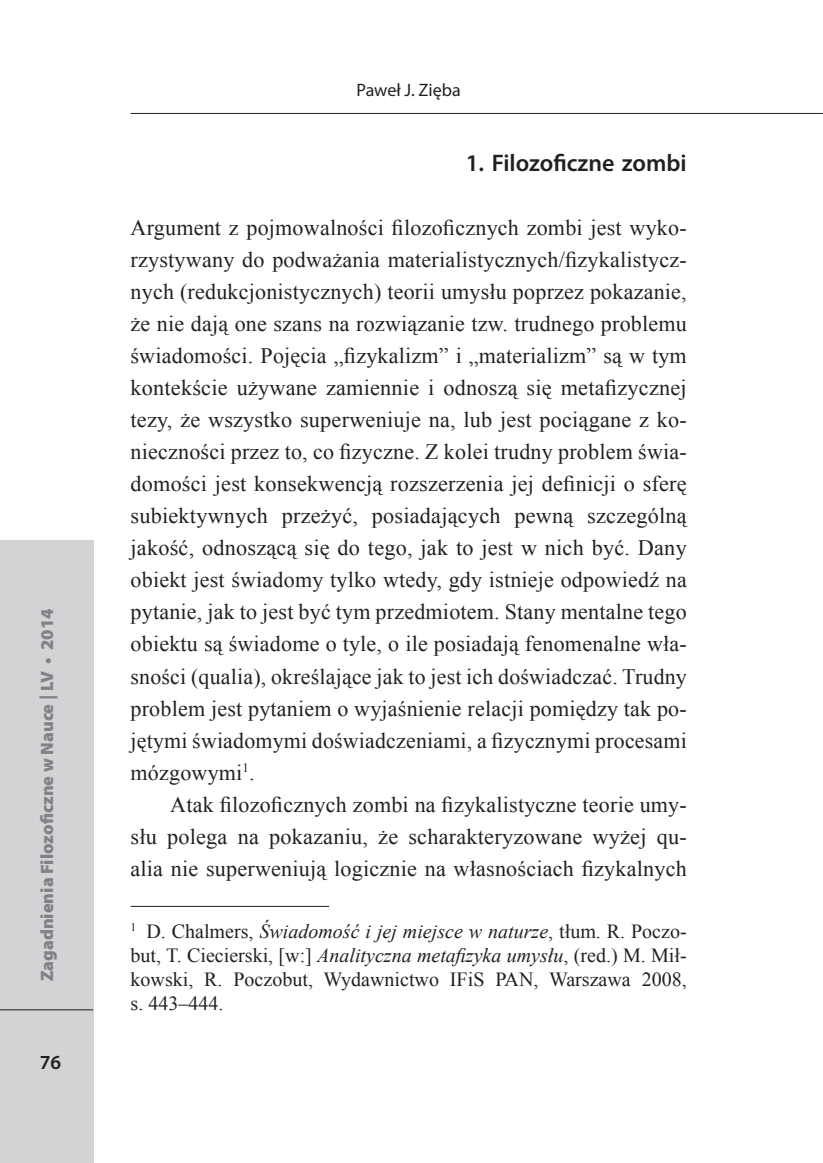
<style>
.page{position:relative;width:823px;height:1163px;background:#fff}
.page>*{position:absolute;margin:0;border:0;box-sizing:border-box;transform-origin:0 0}
.Podtytuł_ZFN{font:600 24px "Myriad Pro";color:#231f20}
.Tekst_bez_akapitu{font:22px/32px "Times New Roman";letter-spacing:.01em;color:#231f20;text-align:justify}
.Tekst{font:22px/32px "Times New Roman";letter-spacing:.01em;color:#231f20;text-align:justify}
.Przypis_dolny{font:20px/24px "Times New Roman";color:#231f20;text-align:justify}
.Pagina_martwa_lewa{font:600 20px "Myriad Pro";color:#231f20}
.Pagina_żywa_lewa{font:900 18px "Myriad Pro";color:#808285}
.Pagina_żywa_lewa-2{font:18px "Myriad Pro";color:#231f20}
.s1{font-style:italic}
</style>
<div class="page">
<div style="left:0;top:540px;width:93px;height:622px;background:#d1d3d4"></div>
<hr style="left:130px;top:113px;width:692px;height:1px;background:#231f20">
<hr style="left:0;top:1009px;width:93px;height:1px;background:#231f20">
<hr style="left:130px;top:905px;width:199px;height:1px;background:#231f20">
<p class="Pagina_żywa_lewa" style="left:35px;top:981px;width:374px;rotate:-90deg">Zagadnienia Filozoficzne w Nauce | LV • 2014</p>
<p class="Pagina_martwa_lewa" style="left:40px;top:1049px;width:23px">76</p>
<p class="Pagina_żywa_lewa-2" style="left:356px;top:79px;width:105px">Paweł J. Zięba</p>
<p class="Podtytuł_ZFN" style="left:465px;top:148px;width:222px">1. Filozoficzne zombi</p>
<p class="Tekst_bez_akapitu" style="left:130px;top:211px;width:557px">Argument z pojmowalności filozoficznych zombi jest wyko&shy;rzystywany do podważania materialistycznych/fizykalistycz&shy;nych (redukcjonistycznych) teorii umysłu poprzez pokazanie, że nie dają one szans na rozwiązanie tzw. trudnego problemu świadomości. Pojęcia „fizykalizm” i „materializm” są w tym kontekście używane zamiennie i odnoszą się metafizycznej tezy, że wszystko superweniuje na, lub jest pociągane z ko&shy;nieczności przez to, co fizyczne. Z kolei trudny problem świa&shy;domości jest konsekwencją rozszerzenia jej definicji o sferę subiektywnych przeżyć, posiadających pewną szczególną jakość, odnoszącą się do tego, jak to jest w nich być. Dany obiekt jest świadomy tylko wtedy, gdy istnieje odpowiedź na pytanie, jak to jest być tym przedmiotem. Stany mentalne tego obiektu są świadome o tyle, o ile posiadają fenomenalne wła&shy;sności (qualia), określające jak to jest ich doświadczać. Trudny problem jest pytaniem o wyjaśnienie relacji pomiędzy tak po&shy;jętymi świadomymi doświadczeniami, a fizycznymi procesami mózgowymi<sup>1</sup>.</p>
<p class="Tekst" style="left:130px;top:787px;width:557px;text-indent:40px">Atak filozoficznych zombi na fizykalistyczne teorie umy&shy;słu polega na pokazaniu, że scharakteryzowane wyżej qu&shy;alia nie superweniują logicznie na własnościach fizykalnych</p>
<p class="Przypis_dolny" style="left:130px;top:918px;width:557px"><sup>1</sup> D. Chalmers, <span class="s1">Świadomość i jej miejsce w naturze</span>, tłum. R. Poczo&shy;but, T. Ciecierski, [w:] <span class="s1">Analityczna metafizyka umysłu</span>, (red.) M. Mił&shy;kowski, R. Poczobut, Wydawnictwo IFiS PAN, Warszawa 2008, s. 443–444.</p>
</div>
